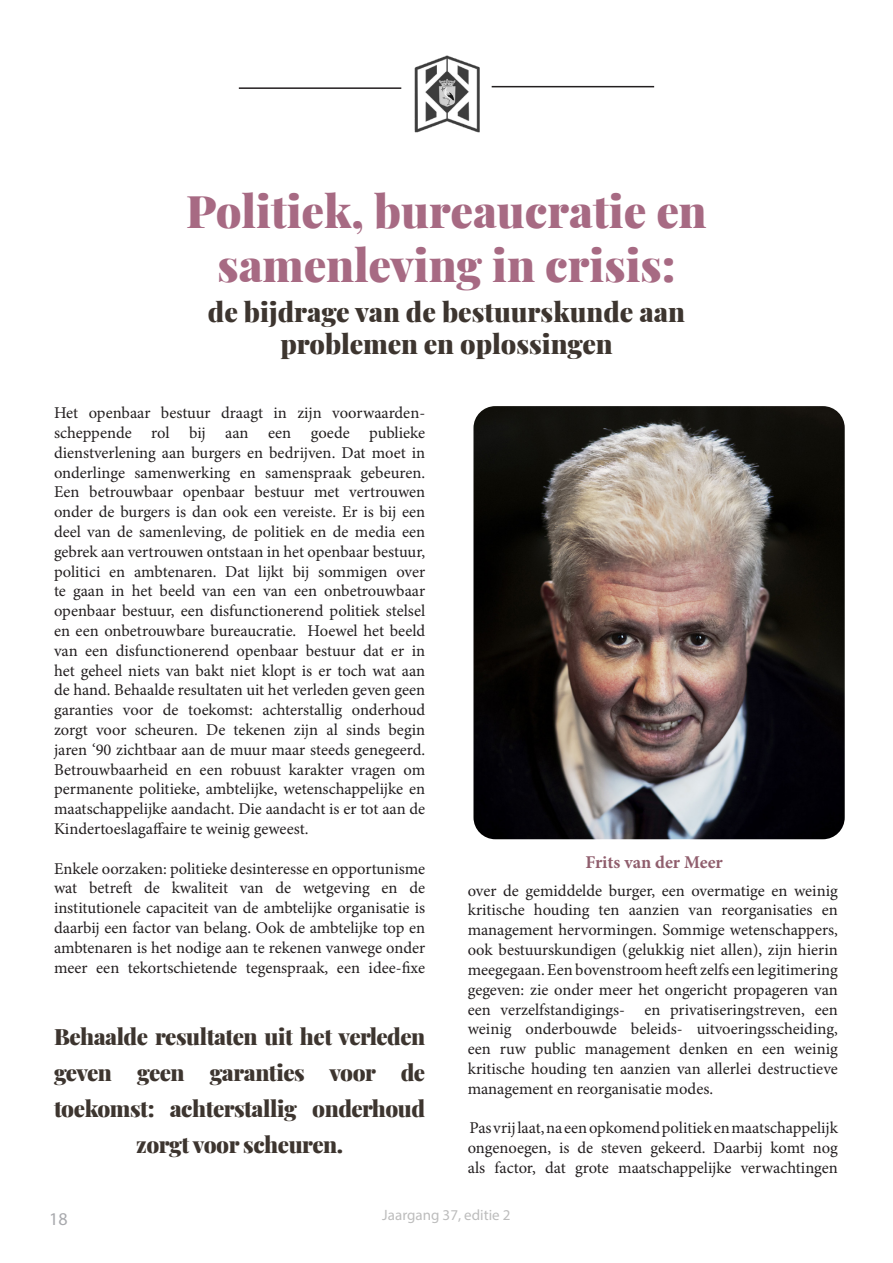
<style>
.page{position:relative;width:893px;height:1263px;background:#fff}
.page>*{position:absolute;margin:0;border:0;box-sizing:border-box;transform-origin:0 0}
.t1{font:900 45px "Playfair Display";color:#a76a83}
.t2{font:900 27px "Playfair Display";color:#3d352f}
.t3{font:900 22.5px/36px "Playfair Display";letter-spacing:-.02em;color:#3d352f;text-align:center}
.t4{font:700 18px "Minion Pro";letter-spacing:-.005em;color:#905e6d}
.t5{font:18px "Myriad Pro";color:#a8a9ad}
.t6{font:16.5px/19.8px "Minion Pro";color:#231f20;text-align:justify}
.t7{font:15px "Myriad Pro";color:#bdbdbd}
</style>
<div class="page">
<img style="left:401px;top:55px;width:91px;height:78px">
<hr style="left:239px;top:87px;width:162px;height:2px;background:#231f20">
<hr style="left:492px;top:86px;width:162px;height:1px;background:#231f20">
<img style="left:473px;top:406px;width:372px;height:433px">
<p class="t1" style="left:186px;top:176px;width:522px">Politiek, bureaucratie en</p>
<p class="t1" style="left:217px;top:230px;width:460px">samenleving in crisis:</p>
<p class="t2" style="left:208px;top:291px;width:479px">de bijdrage van de bestuurskunde aan</p>
<p class="t2" style="left:280px;top:323px;width:334px">problemen en oplossingen</p>
<p class="t6" style="left:54px;top:403px;width:373px">Het openbaar bestuur draagt in zijn voorwaarden&shy;scheppende rol bij aan een goede publieke dienstverlening aan burgers en bedrijven. Dat moet in onderlinge samenwerking en samenspraak gebeuren.<br>Een betrouwbaar openbaar bestuur met vertrouwen onder de burgers is dan ook een vereiste. Er is bij een deel van de samenleving, de politiek en de media een gebrek aan vertrouwen ontstaan in het openbaar bestuur, politici en ambtenaren. Dat lijkt bij sommigen over te gaan in het beeld van een van een onbetrouwbaar openbaar bestuur, een disfunctionerend politiek stelsel en een onbetrouwbare bureaucratie. Hoewel het beeld van een disfunctionerend openbaar bestuur dat er in het geheel niets van bakt niet klopt is er toch wat aan de hand. Behaalde resultaten uit het verleden geven geen garanties voor de toekomst: achterstallig onderhoud zorgt voor scheuren. De tekenen zijn al sinds begin jaren ‘90 zichtbaar aan de muur maar steeds genegeerd.<br>Betrouwbaarheid en een robuust karakter vragen om permanente politieke, ambtelijke, wetenschappelijke en maatschappelijke aandacht. Die aandacht is er tot aan de Kindertoeslagaffaire te weinig geweest.</p>
<p class="t6" style="left:54px;top:858px;width:373px">Enkele oorzaken: politieke desinteresse en opportunisme wat betreft de kwaliteit van de wetgeving en de institutionele capaciteit van de ambtelijke organisatie is daarbij een factor van belang. Ook de ambtelijke top en ambtenaren is het nodige aan te rekenen vanwege onder meer een tekortschietende tegenspraak, een idee-fixe</p>
<p class="t3" style="left:54px;top:1017px;width:373px">Behaalde resultaten uit het verleden geven geen garanties voor de toekomst: achterstallig onderhoud zorgt voor scheuren.</p>
<p class="t4" style="left:585px;top:850px;width:139px">Frits van der Meer</p>
<p class="t6" style="left:468px;top:880px;width:372px">over de gemiddelde burger, een overmatige en weinig kritische houding ten aanzien van reorganisaties en management hervormingen. Sommige wetenschappers, ook bestuurskundigen (gelukkig niet allen), zijn hierin meegegaan. Een bovenstroom heeft zelfs een legitimering gegeven: zie onder meer het ongericht propageren van een verzelfstandigings- en privatiseringstreven, een weinig onderbouwde beleids- uitvoeringsscheiding, een ruw public management denken en een weinig kritische houding ten aanzien van allerlei destructieve management en reorganisatie modes.</p>
<p class="t6" style="left:468px;top:1118px;width:372px">Pas vrij laat, na een opkomend politiek en maatschappelijk ongenoegen, is de steven gekeerd. Daarbij komt nog als factor, dat grote maatschappelijke verwachtingen</p>
<p class="t5" style="left:49px;top:1207px;width:20px">18</p>
<p class="t7" style="left:382px;top:1206px;width:130px">Jaargang 37, editie 2</p>
</div>
